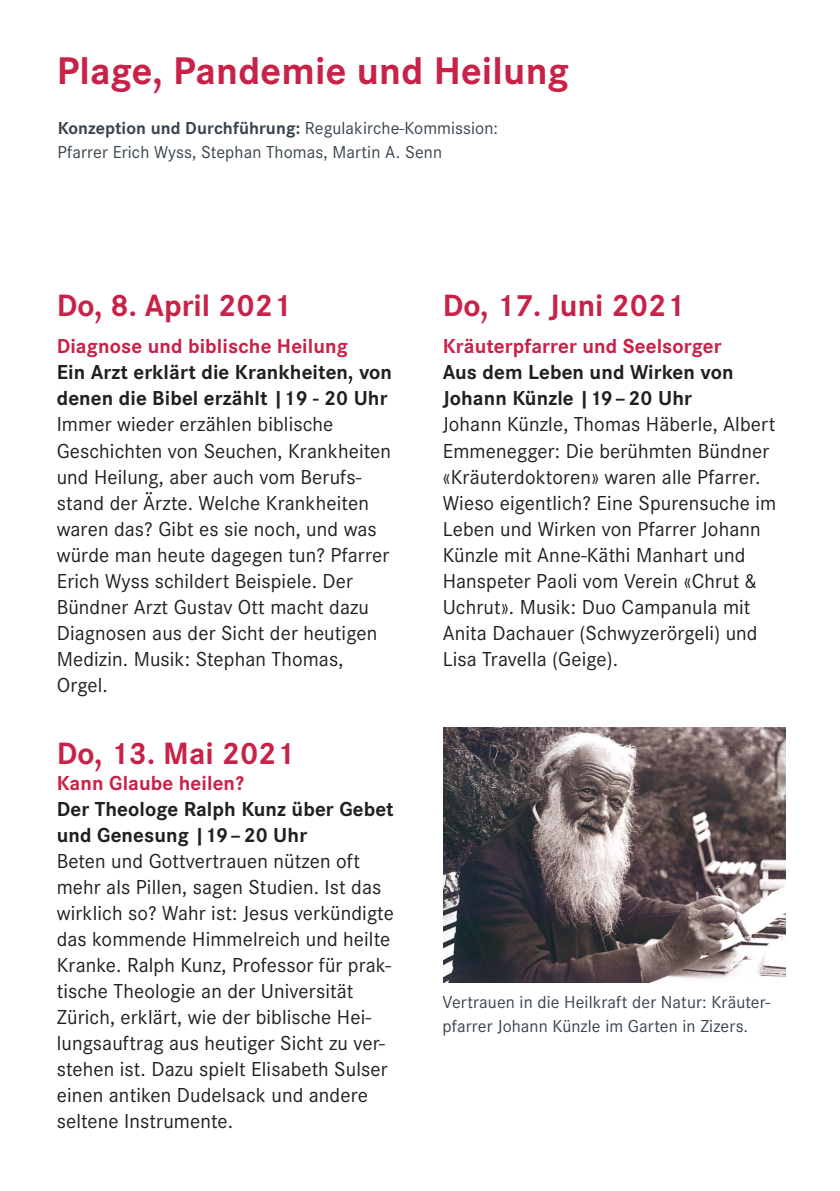
<style>
.page{position:relative;width:840px;height:1191px;background:#fff}
.page>*{position:absolute;margin:0;border:0;box-sizing:border-box;transform-origin:0 0}
.Kategorie_Titel_rot{font:700 40px "Corporate S";letter-spacing:.005em;color:#c82249}
.Termine_Veranstaltun{font:700 32px "Corporate S";color:#c82249}
.Lauftext{font:700 32px "Corporate S";color:#c82249}
.Lauftext-2{font:21px/26px "Corporate S";letter-spacing:.005em;color:#231f20}
.Lauftext-3{font:700 21px/26px "Corporate S";letter-spacing:.005em;color:#231f20}
.Lauftext-4{font:700 21px "Corporate S";letter-spacing:.005em;color:#c82249}
.Legende_9pt{font:18px/24px "Corporate S";letter-spacing:.005em;color:#38454d}
.s1{font-weight:700}
.s2{color:#c82249}
</style>
<div class="page">
<img style="left:443px;top:727px;width:341px;height:255px">
<p class="Kategorie_Titel_rot" style="left:57px;top:43px;width:513px">Plage, Pandemie und Heilung</p>
<p class="Legende_9pt" style="left:58px;top:115px;width:442px"><span class="s1">Konzeption und Durchführung:</span> Regulakirche-Kommission:<br>Pfarrer Erich Wyss, Stephan Thomas, Martin A. Senn</p>
<p class="Termine_Veranstaltun" style="left:57px;top:283px;width:236px">Do, 8. April 2021</p>
<p class="Lauftext-4" style="left:57px;top:332px;width:293px">Diagnose und biblische Heilung</p>
<p class="Lauftext-3" style="left:57px;top:359px;width:337px">Ein Arzt erklärt die Krankheiten, von denen die Bibel erzählt |19 - 20 Uhr</p>
<p class="Lauftext-2" style="left:57px;top:411px;width:336px">Immer wieder erzählen biblische<br>Geschichten von Seuchen, Krankheiten und Heilung, aber auch vom Berufs&shy;stand der Ärzte. Welche Krankheiten waren das? Gibt es sie noch, und was würde man heute dagegen tun? Pfarrer<br>Erich Wyss schildert Beispiele. Der<br>Bündner Arzt Gustav Ott macht dazu<br>Diagnosen aus der Sicht der heutigen<br>Medizin. Musik: Stephan Thomas,<br>Orgel.</p>
<p class="Lauftext" style="left:57px;top:731px;width:239px">Do, 13. Mai 2021</p>
<p class="Lauftext-4" style="left:57px;top:768px;width:189px">Kann Glaube heilen?</p>
<p class="Lauftext-3" style="left:57px;top:795px;width:338px">Der Theologe Ralph Kunz über Gebet und Genesung |19– 20 Uhr</p>
<p class="Lauftext-2" style="left:57px;top:847px;width:338px">Beten und Gottvertrauen nützen oft mehr als Pillen, sagen Studien. Ist das wirklich so? Wahr ist: Jesus verkündigte das kommende Himmelreich und heilte Kranke. Ralph Kunz, Professor für prak&shy;tische Theologie an der Universität Zürich, erklärt, wie der biblische Hei&shy;lungsauftrag aus heutiger Sicht zu ver&shy;stehen ist. Dazu spielt Elisabeth Sulser einen antiken Dudelsack und andere seltene Instrumente.</p>
<p class="Termine_Veranstaltun" style="left:442px;top:283px;width:243px">Do, 17. Juni 2021</p>
<p class="Lauftext-3" style="left:442px;top:333px;width:292px"><span class="s2">Kräuterpfarrer und Seelsorger<br></span>Aus dem Leben und Wirken von<br>Johann Künzle |19– 20 Uhr</p>
<p class="Lauftext-2" style="left:442px;top:411px;width:335px">Johann Künzle, Thomas Häberle, Albert Emmenegger: Die berühmten Bündner «Kräuterdoktoren» waren alle Pfarrer.<br>Wieso eigentlich? Eine Spurensuche im Leben und Wirken von Pfarrer Johann Künzle mit Anne-Käthi Manhart und Hanspeter Paoli vom Verein «Chrut &amp; Uchrut». Musik: Duo Campanula mit Anita Dachauer (Schwyzerörgeli) und Lisa Travella (Geige).</p>
<p class="Legende_9pt" style="left:442px;top:989px;width:329px">Vertrauen in die Heilkraft der Natur: Kräuter&shy;pfarrer Johann Künzle im Garten in Zizers.</p>
</div>
